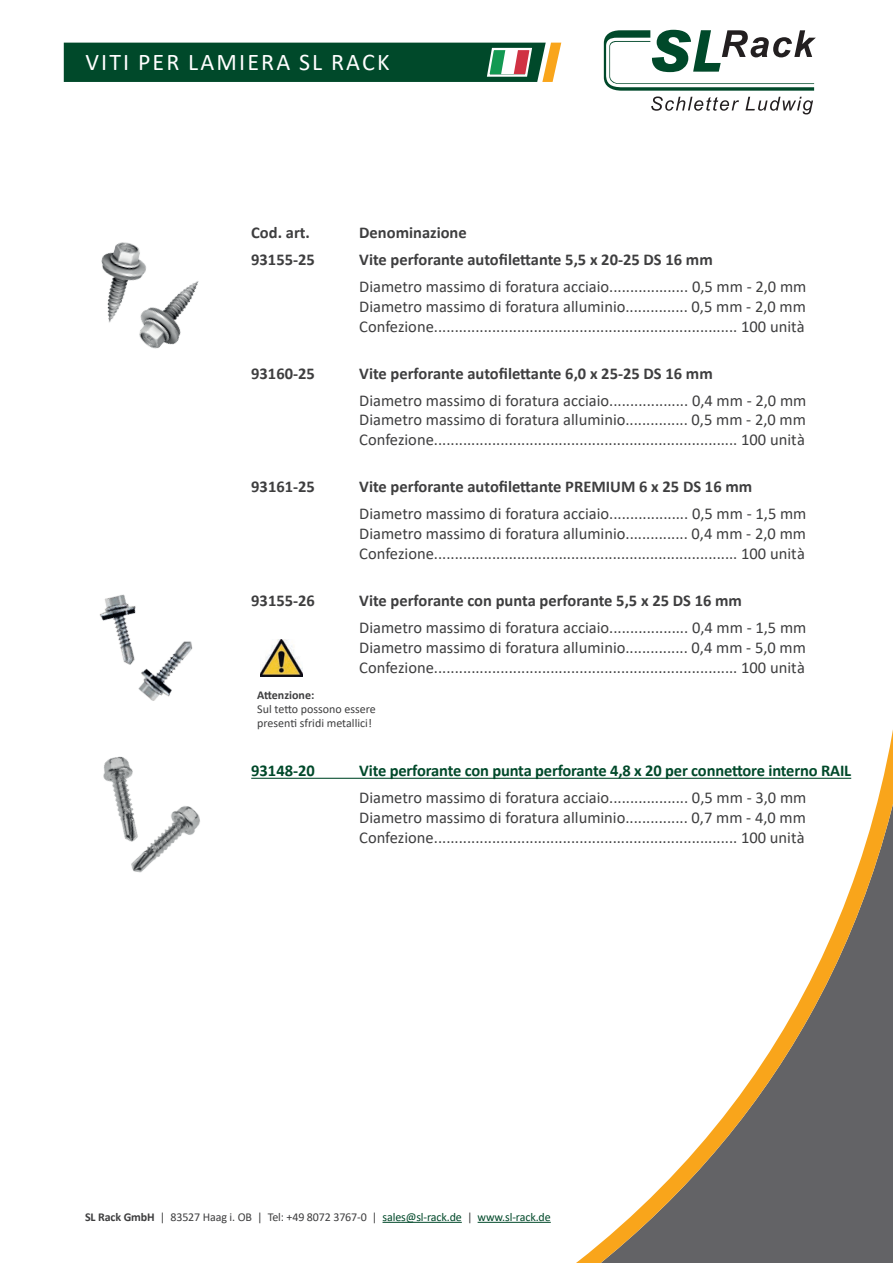
<style>
.page{position:relative;width:893px;height:1263px;background:#fff}
.page>*{position:absolute;margin:0;border:0;box-sizing:border-box;transform-origin:0 0}
.t1{font:24px "Calibri";letter-spacing:.09em;color:#fff}
.t2{font:16.5px/19.8px "Calibri";color:#3e3e3f;text-align:justify}
.t3{font:700 16.5px "Calibri";color:#3e3e3f}
.t4{font:700 16.5px "Calibri";letter-spacing:-.01em;color:#00492a}
.t5{font:12px/14.4px "Calibri";letter-spacing:-.01em;color:#3e3e3f}
.t6{font:700 12px "Calibri";color:#3e3e3f}
.s1{font-weight:700}
.s2{color:#00492a}
</style>
<div class="page">
<svg style="left:604px;top:30px;width:212px;height:84px"></svg>
<hr style="left:382px;top:1222px;width:80px;height:1px;background:#00492a">
<hr style="left:478px;top:1222px;width:73px;height:1px;background:#00492a">
<svg style="left:64px;top:43px;width:497px;height:39px;background:#155435"></svg>
<svg style="left:560px;top:730px;width:333px;height:533px"></svg>
<hr style="left:251px;top:778px;width:600px;height:1px;background:#00492a">
<img style="left:261px;top:639px;width:41px;height:38px">
<img style="left:99px;top:594px;width:37px;height:71px">
<img style="left:134px;top:637px;width:59px;height:64px">
<img style="left:101px;top:242px;width:39px;height:81px">
<img style="left:122px;top:259px;width:77px;height:90px">
<img style="left:131px;top:806px;width:69px;height:67px">
<img style="left:103px;top:756px;width:55px;height:90px">
<h1 class="t1" style="left:86px;top:45px;width:305px">VITI PER LAMIERA SL RACK</h1>
<p class="t3" style="left:251px;top:221px;width:60px">Cod. art.</p>
<p class="t3" style="left:359px;top:221px;width:109px">Denominazione</p>
<p class="t3" style="left:251px;top:248px;width:65px">93155-25</p>
<p class="t3" style="left:359px;top:248px;width:355px">Vite perforante autofilettante 5,5 x 20-25 DS 16 mm</p>
<p class="t2" style="left:359px;top:276px;width:449px">Diametro massimo di foratura acciaio................... 0,5 mm - 2,0 mm Diametro massimo di foratura alluminio............... 0,5 mm - 2,0 mm Confezione......................................................................... 100 unità</p>
<p class="t3" style="left:251px;top:361px;width:65px">93160-25</p>
<p class="t3" style="left:359px;top:361px;width:355px">Vite perforante autofilettante 6,0 x 25-25 DS 16 mm</p>
<p class="t2" style="left:359px;top:390px;width:449px">Diametro massimo di foratura acciaio................... 0,4 mm - 2,0 mm Diametro massimo di foratura alluminio............... 0,5 mm - 2,0 mm Confezione......................................................................... 100 unità</p>
<p class="t3" style="left:251px;top:475px;width:65px">93161-25</p>
<p class="t3" style="left:359px;top:475px;width:394px">Vite perforante autofilettante PREMIUM 6 x 25 DS 16 mm</p>
<p class="t2" style="left:359px;top:503px;width:449px">Diametro massimo di foratura acciaio................... 0,5 mm - 1,5 mm Diametro massimo di foratura alluminio............... 0,4 mm - 2,0 mm Confezione......................................................................... 100 unità</p>
<p class="t3" style="left:251px;top:589px;width:65px">93155-26</p>
<p class="t3" style="left:359px;top:589px;width:384px">Vite perforante con punta perforante 5,5 x 25 DS 16 mm</p>
<p class="t2" style="left:359px;top:617px;width:449px">Diametro massimo di foratura acciaio................... 0,4 mm - 1,5 mm Diametro massimo di foratura alluminio............... 0,4 mm - 5,0 mm Confezione......................................................................... 100 unità</p>
<p class="t6" style="left:257px;top:686px;width:59px">Attenzione:</p>
<p class="t5" style="left:257px;top:701px;width:120px">Sul tetto possono essere presenti sfridi metallici!</p>
<p class="t4" style="left:251px;top:759px;width:65px">93148-20</p>
<p class="t4" style="left:359px;top:759px;width:493px">Vite perforante con punta perforante 4,8 x 20 per connettore interno RAIL</p>
<p class="t2" style="left:359px;top:788px;width:449px">Diametro massimo di foratura acciaio................... 0,5 mm - 3,0 mm Diametro massimo di foratura alluminio............... 0,7 mm - 4,0 mm Confezione......................................................................... 100 unità</p>
<p class="t5" style="left:85px;top:1209px;width:467px"><span class="s1">SL Rack GmbH</span> | 83527 Haag i. OB | Tel: +49 8072 3767-0 | <span class="s2">sales@sl-rack.de</span> | <span class="s2">www.sl-rack.de</span></p>
</div>
